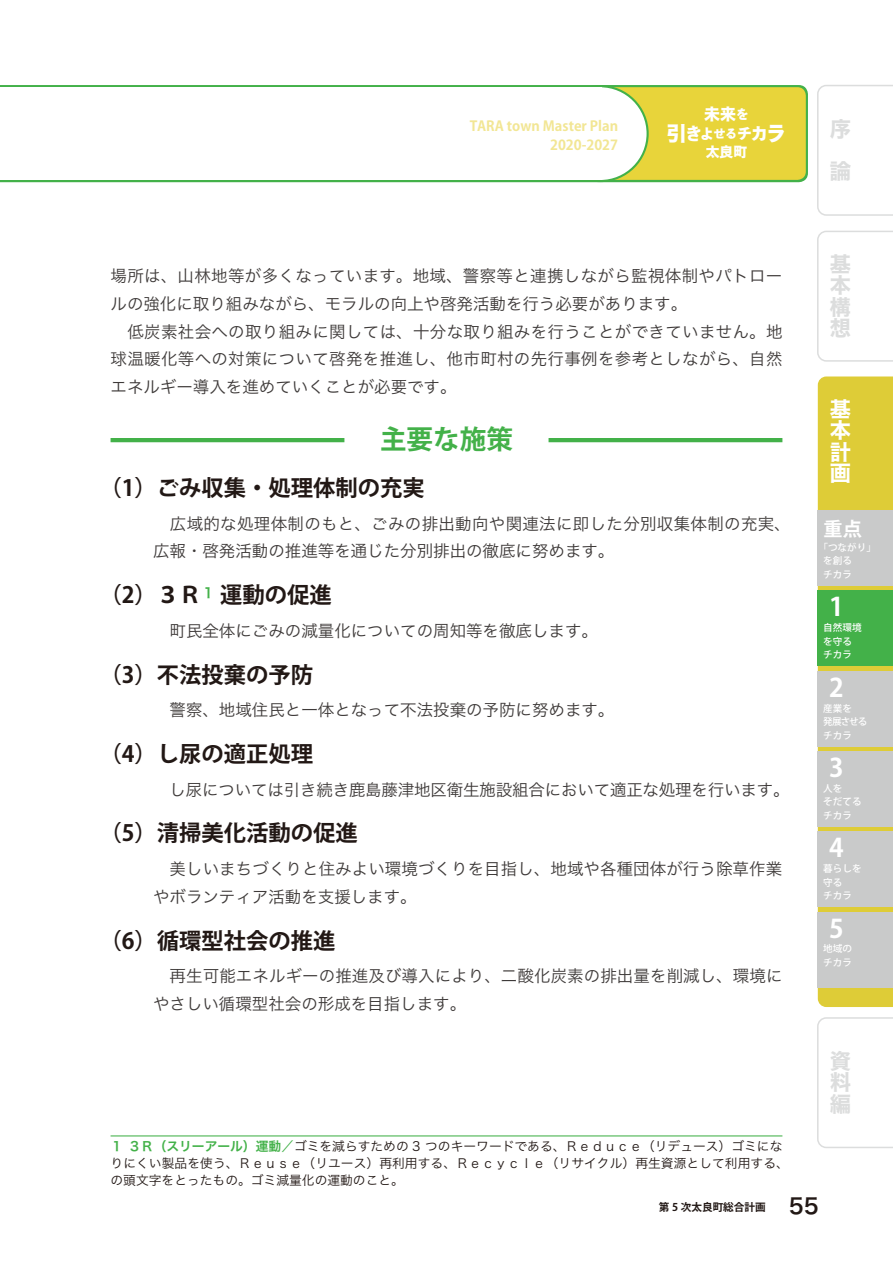
<style>
.page{position:relative;width:893px;height:1263px;background:#fff}
.page>*{position:absolute;margin:0;border:0;box-sizing:border-box;transform-origin:0 0}
.t1{font:700 26.55px "Koz Go Pr 6 N";color:#43b149}
.t2{font:700 25.5px "Koz Go Pr 6 N";color:#fff}
.t3{font:700 22.35px "Koz Go Pr 6 N";color:#221815}
.t4{font:21.3px/21.3px "Hira Sans Old Std W7";color:#dcdddd;text-align:justify}
.t5{font:21.3px/21.3px "Hira Sans Old Std W7";color:#fff;text-align:justify}
.t6{font:20.25px "Hira Sans Old Std N W8";color:#fff}
.t7{font:700 19.2px "Koz Go Pr 6 N";color:#fff}
.t8{font:16.5px/27.6px "Hira Kaku Pro W3";letter-spacing:.005em;color:#3e3a39}
.t9{font:15.9px "Hira Sans Old Std N W8";color:#fff}
.t10{font:700 13.8px/19.2px "Koz Go Pr 6 N";color:#f2e694;text-align:right}
.t11{font:13.8px "Hira Sans Old Std N W8";color:#fff}
.t12{font:12.75px/17px "Hira Kaku Pro W3";color:#221815}
.t13{font:700 10.65px "Koz Go Pr 6 N";color:#221815}
.t14{font:500 9.6px/13.5px "Koz Go Pr 6 N";color:#fff}
.t15{font:500 9.6px/13.5px "Koz Go Pr 6 N";letter-spacing:-.03em;color:#fff}
.s1{font-size:12.75px}
.s2{font-size:16.95px}
.s3{font-size:13.8px}
.s4{font-size:14.85px}
.s5{font-family:"Hira Kaku Pro W6";color:#43b149}
.s6{color:#43b149}
.s7{font-family:"Hira Kaku Pro W6";font-weight:400;font-size:21.3px}
</style>
<div class="page">
<hr style="left:111px;top:438px;width:233px;height:4px;background:#43b149">
<hr style="left:549px;top:438px;width:233px;height:4px;background:#43b149">
<hr style="left:111px;top:1135px;width:671px;height:1px;background:#43b149">
<div style="left:0;top:85px;width:808px;height:97px;background:#43b149"></div>
<div style="left:594px;top:87px;width:212px;height:93px;background:#e8d43a;border-radius:9px"></div>
<div style="left:553px;top:86px;width:95px;height:95px;background:#fff;border-radius:50%"></div>
<div style="left:0;top:87px;width:547px;height:93px;background:#fff"></div>
<div style="left:512px;top:87px;width:90px;height:93px;background:#fff"></div>
<svg style="left:817px;top:85px;width:76px;height:131px"></svg>
<svg style="left:817px;top:231px;width:76px;height:131px"></svg>
<svg style="left:817px;top:1017px;width:76px;height:131px"></svg>
<div style="left:818px;top:376px;width:75px;height:631px;background:#decc37"></div>
<div style="left:818px;top:590px;width:75px;height:76px;background:#43b149"></div>
<div style="left:818px;top:510px;width:75px;height:75px;background:#c9caca"></div>
<div style="left:818px;top:671px;width:75px;height:75px;background:#c9caca"></div>
<div style="left:818px;top:751px;width:75px;height:76px;background:#c9caca"></div>
<div style="left:818px;top:831px;width:75px;height:76px;background:#c9caca"></div>
<div style="left:818px;top:912px;width:75px;height:75px;background:#c9caca"></div>
<p class="t10" style="left:470px;top:117px;width:150px">TARA town Master Plan<br>2020-2027</p>
<p class="t9" style="left:704px;top:106px;width:46px">未来<span class="s1">を</span></p>
<p class="t6" style="left:666px;top:122px;width:121px">引<span class="s2">き</span><span class="s3">よ</span><sup>せる</sup><span class="s4">チ</span><span class="s2">カ</span>ラ</p>
<p class="t11" style="left:706px;top:144px;width:43px">太良町</p>
<p class="t8" style="left:111px;top:261px;width:673px">場所は、山林地等が多くなっています。地域、警察等と連携しながら監視体制やパトロールの強化に取り組みながら、モラルの向上や啓発活動を行う必要があります。<br>　低炭素社会への取り組みに関しては、十分な取り組みを行うことができていません。地球温暖化等への対策について啓発を推進し、他市町村の先行事例を参考としながら、自然エネルギー導入を進めていくことが必要です。</p>
<h1 class="t1" style="left:380px;top:424px;width:134px">主要な施策</h1>
<h3 class="t3" style="left:99px;top:475px;width:327px">（1）ごみ収集・処理体制の充実</h3>
<p class="t8" style="left:153px;top:509px;width:639px">　広域的な処理体制のもと、ごみの排出動向や関連法に即した分別収集体制の充実、広報・啓発活動の推進等を通じた分別排出の徹底に努めます。</p>
<h3 class="t3" style="left:99px;top:582px;width:234px">（2）３Ｒ<sup>１</sup> 運動の促進</h3>
<p class="t8" style="left:153px;top:616px;width:446px">　町民全体にごみの減量化についての周知等を徹底します。</p>
<h3 class="t3" style="left:99px;top:662px;width:215px">（3）不法投棄の予防</h3>
<p class="t8" style="left:153px;top:695px;width:463px">　警察、地域住民と一体となって不法投棄の予防に努めます。</p>
<h3 class="t3" style="left:99px;top:741px;width:215px">（4）し尿の適正処理</h3>
<p class="t8" style="left:153px;top:775px;width:638px">　し尿については引き続き鹿島藤津地区衛生施設組合において適正な処理を行います。</p>
<h3 class="t3" style="left:99px;top:821px;width:260px">（5）清掃美化活動の促進</h3>
<p class="t8" style="left:153px;top:854px;width:631px">　美しいまちづくりと住みよい環境づくりを目指し、地域や各種団体が行う除草作業やボランティア活動を支援します。</p>
<h3 class="t3" style="left:99px;top:928px;width:237px">（6）循環型社会の推進</h3>
<p class="t8" style="left:153px;top:961px;width:631px">　再生可能エネルギーの推進及び導入により、二酸化炭素の排出量を削減し、環境にやさしい循環型社会の形成を目指します。</p>
<p class="t12" style="left:111px;top:1137px;width:680px"><span class="s5">１ ３Ｒ（スリーアール）運動</span><span class="s6">／</span>ゴミを減らすための 3 つのキーワードである、Ｒｅｄｕｃｅ（リデュース）ゴミになりにくい製品を使う、Ｒｅｕｓｅ（リユース）再利用する、Ｒｅｃｙｃｌｅ（リサイクル）再生資源として利用する、の頭文字をとったもの。ゴミ減量化の運動のこと。</p>
<p class="t4" style="left:830px;top:108px;width:23px;line-height:42.5px">序論</p>
<p class="t4" style="left:830px;top:254px;width:22px">基本構想</p>
<p class="t5" style="left:830px;top:399px;width:22px">基本計画</p>
<p class="t7" style="left:824px;top:518px;width:40px">重点</p>
<p class="t14" style="left:823px;top:540px;width:54px;text-indent:-5px">「つながり」を創る<br>チカラ</p>
<h2 class="t2" style="left:829px;top:593px;width:16px">1</h2>
<p class="t14" style="left:823px;top:621px;width:40px">自然環境を守るチカラ</p>
<h2 class="t2" style="left:829px;top:673px;width:16px">2</h2>
<p class="t15" style="left:823px;top:701px;width:46px">産業を<br>発展させるチカラ</p>
<h2 class="t2" style="left:829px;top:753px;width:16px">3</h2>
<p class="t14" style="left:823px;top:782px;width:40px">人を<br>そだてるチカラ</p>
<h2 class="t2" style="left:829px;top:833px;width:16px">4</h2>
<p class="t14" style="left:823px;top:862px;width:40px">暮らしを守る<br>チカラ</p>
<h2 class="t2" style="left:829px;top:914px;width:16px">5</h2>
<p class="t14" style="left:823px;top:942px;width:30px">地域のチカラ</p>
<p class="t4" style="left:830px;top:1051px;width:22px">資料編</p>
<p class="t13" style="left:659px;top:1201px;width:162px">第 5 次太良町総合計画 <span class="s7">55</span></p>
</div>
